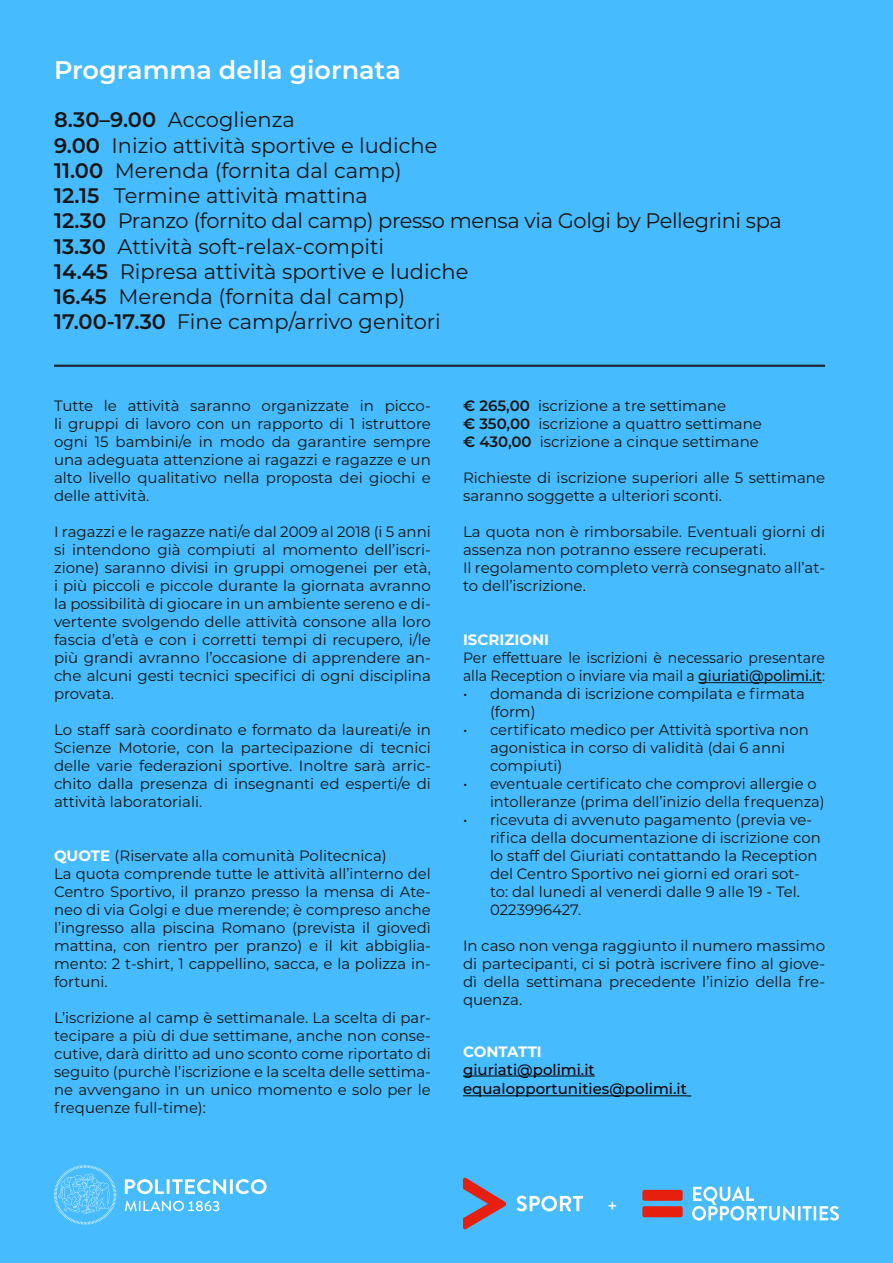
<style>
.page{position:relative;width:893px;height:1263px;background:#46bcff}
.page>*{position:absolute;margin:0;border:0;box-sizing:border-box;transform-origin:0 0}
.t1{font:600 25.5px "Montserrat";color:#fff}
.t2{font:21px "Montserrat";color:#141414}
.t3{font:21px "Montserrat";letter-spacing:-.02em;color:#141414}
.t4{font:500 18px "Brandon Grotesque";color:#fff}
.t5{font:15px/18px "Montserrat";color:#141414}
.t6{font:15px/18px "Montserrat";color:#141414;scale:.94 1}
.t7{font:500 15px "Montserrat";color:#000}
.t8{font:700 15px "Montserrat";color:#fff}
.s1{font-weight:600}
.s2{font-weight:700;color:#fff}
.s3{font-weight:500}
</style>
<div class="page">
<svg style="left:463px;top:1177px;width:43px;height:53px"></svg>
<svg style="left:517px;top:1196px;width:66px;height:15px"></svg>
<div style="left:642px;top:1190px;width:41px;height:11px;background:#e61f0f;border-radius:2px"></div>
<div style="left:642px;top:1206px;width:41px;height:11px;background:#e61f0f;border-radius:2px"></div>
<svg style="left:692px;top:1186px;width:147px;height:34px"></svg>
<svg style="left:125px;top:1201px;width:94px;height:10px"></svg>
<svg style="left:125px;top:1179px;width:142px;height:15px"></svg>
<svg style="left:54px;top:1165px;width:62px;height:59px"></svg>
<hr style="left:698px;top:682px;width:124px;height:1px;background:#141414">
<hr style="left:463px;top:1076px;width:132px;height:1px;background:#000">
<hr style="left:463px;top:1095px;width:224px;height:1px;background:#000">
<hr style="left:54px;top:365px;width:771px;height:2px;background:#120000">
<p class="t1" style="left:54px;top:52px;width:348px">Programma della giornata</p>
<p class="t2" style="left:54px;top:106px;width:242px"><span class="s1">8.30–9.00</span> Accoglienza</p>
<p class="t2" style="left:54px;top:131px;width:385px"><span class="s1">9.00</span> Inizio attività sportive e ludiche</p>
<p class="t2" style="left:54px;top:156px;width:349px"><span class="s1">11.00</span> Merenda (fornita dal camp)</p>
<p class="t2" style="left:54px;top:181px;width:315px"><span class="s1">12.15</span> Termine attività mattina</p>
<p class="t3" style="left:54px;top:206px;width:729px"><span class="s1">12.30</span> Pranzo (fornito dal camp) presso mensa via Golgi by Pellegrini spa</p>
<p class="t2" style="left:54px;top:232px;width:332px"><span class="s1">13.30</span> Attività soft-relax-compiti</p>
<p class="t2" style="left:54px;top:257px;width:416px"><span class="s1">14.45</span> Ripresa attività sportive e ludiche</p>
<p class="t2" style="left:54px;top:282px;width:353px"><span class="s1">16.45</span> Merenda (fornita dal camp)</p>
<p class="t2" style="left:54px;top:307px;width:388px"><span class="s1">17.00-17.30</span> Fine camp/arrivo genitori</p>
<p class="t5" style="left:54px;top:396px;width:378px;text-align:justify">Tutte le attività saranno organizzate in picco&shy;li gruppi di lavoro con un rapporto di 1 istruttore ogni 15 bambini/e in modo da garantire sempre una adeguata attenzione ai ragazzi e ragazze e un alto livello qualitativo nella proposta dei giochi e delle attività.</p>
<p class="t5" style="left:54px;top:522px;width:378px;text-align:justify">I ragazzi e le ragazze nati/e dal 2009 al 2018 (i 5 anni si intendono già compiuti al momento dell’iscri&shy;zione) saranno divisi in gruppi omogenei per età, i più piccoli e piccole durante la giornata avranno la possibilità di giocare in un ambiente sereno e di&shy;vertente svolgendo delle attività consone alla loro fascia d’età e con i corretti tempi di recupero, i/le più grandi avranno l’occasione di apprendere an&shy;che alcuni gesti tecnici specifici di ogni disciplina provata.</p>
<p class="t5" style="left:54px;top:720px;width:378px;text-align:justify">Lo staff sarà coordinato e formato da laureati/e in Scienze Motorie, con la partecipazione di tecnici delle varie federazioni sportive. Inoltre sarà arric&shy;chito dalla presenza di insegnanti ed esperti/e di attività laboratoriali.</p>
<p class="t5" style="left:54px;top:846px;width:334px"><span class="s2">QUOTE</span> (Riservate alla comunità Politecnica)</p>
<p class="t5" style="left:54px;top:864px;width:378px;text-align:justify">La quota comprende tutte le attività all’interno del Centro Sportivo, il pranzo presso la mensa di Ate&shy;neo di via Golgi e due merende; è compreso anche l’ingresso alla piscina Romano (prevista il giovedì mattina, con rientro per pranzo) e il kit abbiglia&shy;mento: 2 t-shirt, 1 cappellino, sacca, e la polizza in&shy;fortuni.</p>
<p class="t5" style="left:54px;top:1008px;width:378px;text-align:justify">L’iscrizione al camp è settimanale. La scelta di par&shy;tecipare a più di due settimane, anche non conse&shy;cutive, darà diritto ad uno sconto come riportato di seguito (purchè l’iscrizione e la scelta delle settima&shy;ne avvengano in un unico momento e solo per le frequenze full-time):</p>
<p class="t5" style="left:463px;top:396px;width:265px"><span class="s1">€ 265,00</span> iscrizione a tre settimane</p>
<p class="t5" style="left:463px;top:414px;width:300px"><span class="s1">€ 350,00</span> iscrizione a quattro settimane</p>
<p class="t5" style="left:463px;top:432px;width:297px"><span class="s1">€ 430,00</span> iscrizione a cinque settimane</p>
<p class="t5" style="left:463px;top:468px;width:364px">Richieste di iscrizione superiori alle 5 settimane saranno soggette a ulteriori sconti.</p>
<p class="t5" style="left:463px;top:522px;width:364px">La quota non è rimborsabile. Eventuali giorni di assenza non potranno essere recuperati.</p>
<p class="t5" style="left:463px;top:558px;width:364px">Il regolamento completo verrà consegnato all’at&shy;to dell’iscrizione.</p>
<p class="t8" style="left:463px;top:629px;width:88px">ISCRIZIONI</p>
<p class="t6" style="left:463px;top:648px;width:387px">Per effettuare le iscrizioni è necessario presentare alla Reception o inviare via mail a <span class="s3">giuriati@polimi.it</span>:</p>
<p class="t5" style="left:490px;top:684px;width:316px;text-indent:-27px">• domanda di iscrizione compilata e firmata (form)</p>
<p class="t5" style="left:490px;top:720px;width:320px;text-indent:-27px">• certificato medico per Attività sportiva non agonistica in corso di validità (dai 6 anni compiuti)</p>
<p class="t5" style="left:490px;top:774px;width:336px;text-indent:-27px">• eventuale certificato che comprovi allergie o intolleranze (prima dell’inizio della frequenza)</p>
<p class="t5" style="left:490px;top:810px;width:332px;text-indent:-27px">• ricevuta di avvenuto pagamento (previa ve&shy;rifica della documentazione di iscrizione con lo staff del Giuriati contattando la Reception del Centro Sportivo nei giorni ed orari sot&shy;to: dal lunedi al venerdi dalle 9 alle 19 - Tel.<br>0223996427.</p>
<p class="t5" style="left:463px;top:936px;width:364px;text-align:justify">In caso non venga raggiunto il numero massimo di partecipanti, ci si potrà iscrivere fino al giove&shy;dì della settimana precedente l’inizio della fre&shy;quenza.</p>
<p class="t8" style="left:463px;top:1040px;width:80px">CONTATTI</p>
<p class="t7" style="left:463px;top:1059px;width:133px">giuriati@polimi.it</p>
<p class="t7" style="left:463px;top:1078px;width:225px">equalopportunities@polimi.it</p>
<p class="t4" style="left:607px;top:1193px;width:12px">+</p>
</div>
